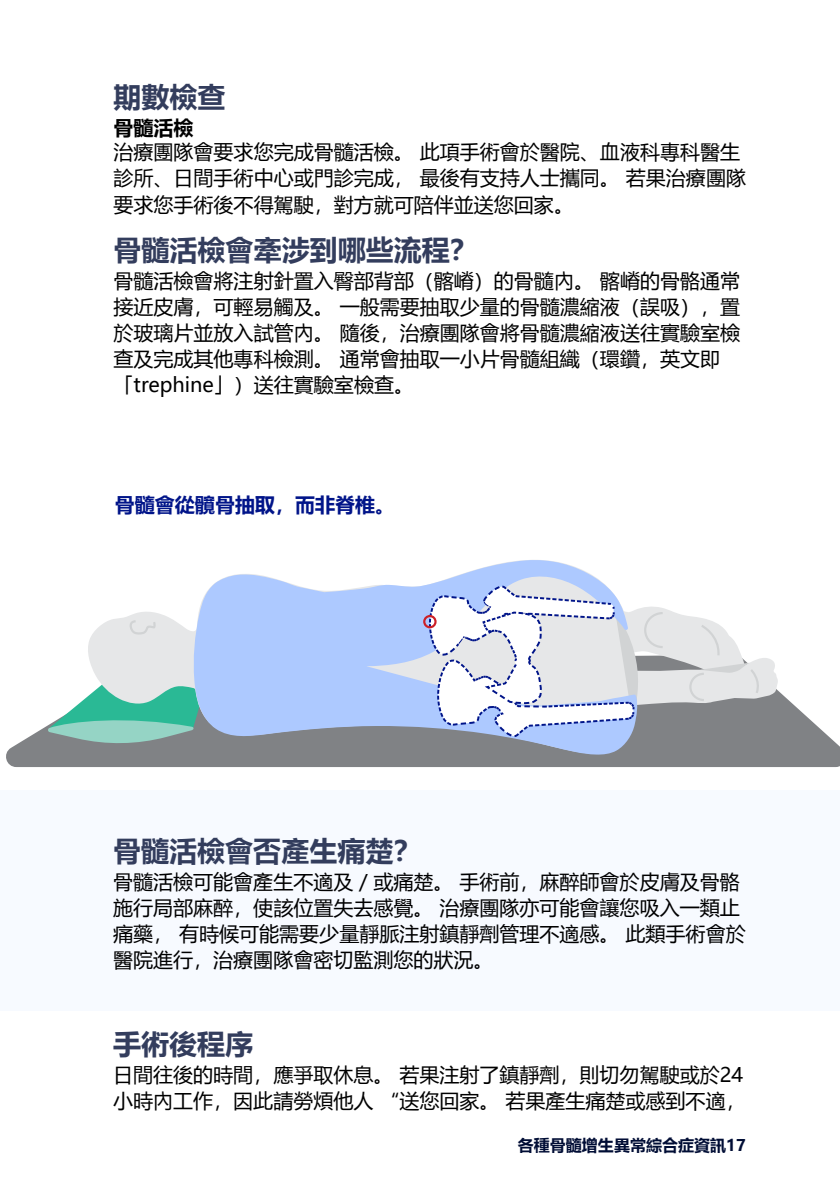
<style>
.page{position:relative;width:840px;height:1191px;background:#fff}
.page>*{position:absolute;margin:0;border:0;box-sizing:border-box;transform-origin:0 0}
.t1{font:700 28px "Microsoft Ya Hei";color:#333d5d}
.t2{font:20px/26px "Microsoft Ya Hei";color:#000}
.t3{font:700 20px "Microsoft Ya Hei";color:#001489}
.t4{font:700 20px "Microsoft Ya Hei";color:#000}
.t5{font:700 16px "Microsoft Ya Hei";color:#000d35}
</style>
<div class="page">
<svg style="left:6px;top:679px;width:833px;height:88px;fill:#808285"></svg>
<svg style="left:85px;top:612px;width:659px;height:142px;background:#cdced0"></svg>
<svg style="left:192px;top:560px;width:446px;height:194px;fill:#adc9ff"></svg>
<div style="left:423px;top:615px;width:13px;height:13px;border:2px solid #cc2027;border-radius:50%"></div>
<svg style="left:47px;top:682px;width:159px;height:63px;background:#85c7b9"></svg>
<svg style="left:427px;top:583px;width:350px;height:156px"></svg>
<svg style="left:128px;top:619px;width:29px;height:17px"></svg>
<div style="left:0;top:790px;width:839px;height:220px;background:#f7faff"></div>
<p class="t1" style="left:113px;top:78px;width:113px">期數檢查</p>
<p class="t4" style="left:113px;top:114px;width:81px">骨髓活檢</p>
<p class="t2" style="left:113px;top:139px;width:633px">治療團隊會要求您完成骨髓活檢。 此項手術會於醫院、血液科專科醫生診所、日間手術中心或門診完成， 最後有支持人士攜同。 若果治療團隊要求您手術後不得駕駛，對方就可陪伴並送您回家。</p>
<p class="t1" style="left:113px;top:230px;width:365px">骨髓活檢會牽涉到哪些流程？</p>
<p class="t2" style="left:113px;top:267px;width:627px">骨髓活檢會將注射針置入臀部背部（髂嵴）的骨髓內。 髂嵴的骨骼通常接近皮膚，可輕易觸及。 一般需要抽取少量的骨髓濃縮液（誤吸），置於玻璃片並放入試管內。 隨後，治療團隊會將骨髓濃縮液送往實驗室檢查及完成其他專科檢測。 通常會抽取一小片骨髓組織（環鑽，英文即「trephine」）送往實驗室檢查。</p>
<p class="t3" style="left:115px;top:490px;width:281px">骨髓會從髖骨抽取，而非脊椎。</p>
<p class="t1" style="left:113px;top:831px;width:309px">骨髓活檢會否產生痛楚？</p>
<p class="t2" style="left:113px;top:868px;width:633px">骨髓活檢可能會產生不適及／或痛楚。 手術前，麻醉師會於皮膚及骨骼施行局部麻醉，使該位置失去感覺。 治療團隊亦可能會讓您吸入一類止痛藥， 有時候可能需要少量靜脈注射鎮靜劑管理不適感。 此類手術會於醫院進行，治療團隊會密切監測您的狀況。</p>
<p class="t1" style="left:113px;top:1024px;width:141px">手術後程序</p>
<p class="t2" style="left:113px;top:1061px;width:633px">日間往後的時間，應爭取休息。 若果注射了鎮靜劑，則切勿駕駛或於24小時內工作，因此請勞煩他人 “送您回家。 若果產生痛楚或感到不適，</p>
<p class="t5" style="left:517px;top:1134px;width:229px">各種骨髓增生異常綜合症資訊17</p>
</div>
